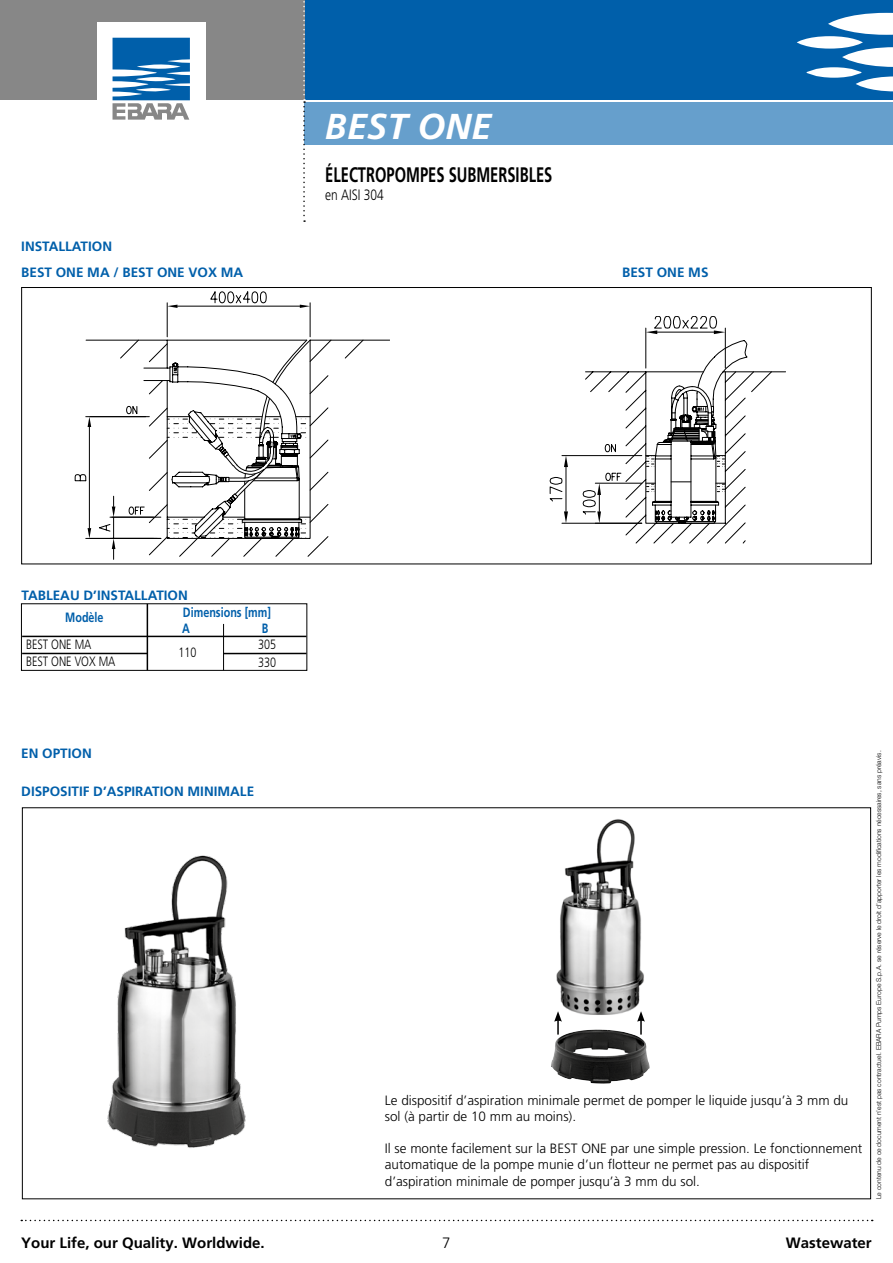
<style>
.page{position:relative;width:893px;height:1263px;background:#fff}
.page>*{position:absolute;margin:0;border:0;box-sizing:border-box;transform-origin:0 0}
.t1{font:italic 700 36px "Frutiger";color:#fff}
.t2{font:700 21px "Frutiger";color:#000;scale:.7 1}
.t3{font:700 15px "Frutiger";color:#000}
.t4{font:300 15px "Frutiger";color:#000;scale:.8 1}
.t5{font:300 15px "Frutiger";color:#000}
.t6{font:300 13.5px/16.2px "Frutiger";color:#000}
.t7{font:700 13.5px/25.5px "Frutiger";color:#005faa}
.t8{font:300 13.5px/18px "Frutiger";color:#000;scale:.8 1}
.t9{font:700 13.5px "Frutiger";color:#005faa;scale:.8 1}
.t10{font:300 6.75px "Helvetica Neue";color:#000}
</style>
<div class="page">
<div style="left:304px;top:0;width:589px;height:100px;background:#005faa"></div>
<svg style="left:828px;top:13px;width:65px;height:78px"></svg>
<svg style="left:806px;top:67px;width:56px;height:11px"></svg>
<svg style="left:797px;top:36px;width:66px;height:13px"></svg>
<div style="left:304px;top:102px;width:589px;height:43px;background:#669fcc"></div>
<div style="left:0;top:0;width:304px;height:100px;background:#878787"></div>
<svg style="left:303px;top:0;width:2px;height:222px"></svg>
<div style="left:97px;top:22px;width:108px;height:113px;background:#fff"></div>
<svg style="left:113px;top:38px;width:77px;height:82px"></svg>
<svg style="left:311px;top:340px;width:53px;height:214px"></svg>
<svg style="left:75px;top:292px;width:236px;height:267px"></svg>
<svg style="left:550px;top:316px;width:236px;height:227px"></svg>
<hr style="left:22px;top:636px;width:284px;height:1px;background:#000">
<hr style="left:22px;top:653px;width:125px;height:1px;background:#000">
<hr style="left:224px;top:653px;width:82px;height:1px;background:#000">
<hr style="left:147px;top:604px;width:1px;height:66px;background:#000">
<hr style="left:223px;top:624px;width:1px;height:46px;background:#000">
<img style="left:107px;top:855px;width:139px;height:293px">
<img style="left:556px;top:819px;width:88px;height:196px">
<img style="left:551px;top:1029px;width:99px;height:55px">
<svg style="left:554px;top:1011px;width:8px;height:23px"></svg>
<svg style="left:637px;top:1011px;width:8px;height:23px"></svg>
<svg style="left:21px;top:1220px;width:852px;height:1px"></svg>
<h1 class="t1" style="left:325px;top:106px;width:168px">BEST ONE</h1>
<p class="t7" style="left:21px;top:234px;width:224px">INSTALLATION<br>BEST ONE MA / BEST ONE VOX MA</p>
<h2 class="t2" style="left:325px;top:162px;width:326px">ÉLECTROPOMPES SUBMERSIBLES</h2>
<p class="t4" style="left:325px;top:186px;width:75px">en AISI 304</p>
<p class="t7" style="left:622px;top:259px;width:88px">BEST ONE MS</p>
<p class="t7" style="left:65px;top:585px;width:124px;line-height:21.8px;text-indent:-44px">TABLEAU D’INSTALLATION<br>Modèle</p>
<p class="t9" style="left:182px;top:621px;width:11px">A</p>
<p class="t9" style="left:262px;top:621px;width:10px">B</p>
<p class="t8" style="left:26px;top:635px;width:83px">BEST ONE MA</p>
<p class="t8" style="left:258px;top:635px;width:24px">305<br>330</p>
<p class="t9" style="left:183px;top:604px;width:112px">Dimensions [mm]</p>
<p class="t8" style="left:178px;top:644px;width:24px">110</p>
<p class="t8" style="left:26px;top:652px;width:113px">BEST ONE VOX MA</p>
<p class="t7" style="left:21px;top:740px;width:72px">EN OPTION</p>
<p class="t7" style="left:21px;top:778px;width:234px">DISPOSITIF D’ASPIRATION MINIMALE</p>
<p class="t6" style="left:385px;top:1092px;width:465px">Le dispositif d’aspiration minimale permet de pomper le liquide jusqu’à 3 mm du sol (à partir de 10 mm au moins).</p>
<p class="t6" style="left:385px;top:1140px;width:479px">Il se monte facilement sur la BEST ONE par une simple pression. Le fonctionnement automatique de la pompe munie d’un flotteur ne permet pas au dispositif d’aspiration minimale de pomper jusqu’à 3 mm du sol.</p>
<p class="t10" style="left:875px;top:1199px;width:450px;rotate:-90deg">Le contenu de ce document n’est pas contractuel. EBARA Pumps Europe S.p.A. se réserve le droit d’apporter les modifications nécessaires, sans préavis.</p>
<p class="t3" style="left:21px;top:1233px;width:245px">Your Life, our Quality. Worldwide.</p>
<p class="t5" style="left:442px;top:1234px;width:10px">7</p>
<p class="t3" style="left:786px;top:1233px;width:87px">Wastewater</p>
</div>
